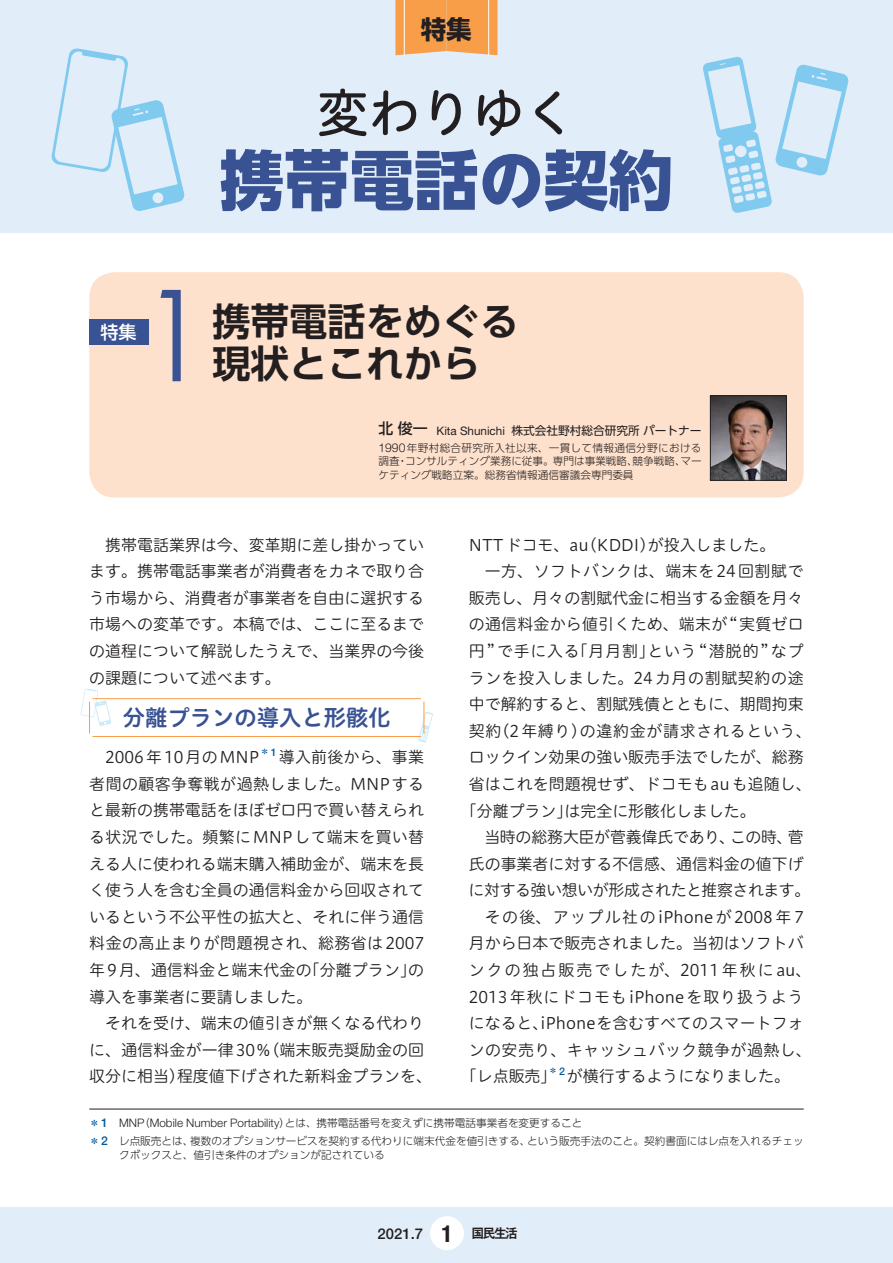
<style>
.page{position:relative;width:893px;height:1263px;background:#fff}
.page>*{position:absolute;margin:0;border:0;box-sizing:border-box;transform-origin:0 0}
.t1{font:300 condensed 121.2px "Futura Std";color:#385293}
.t2{font:800 64.8px "UD Shin Go NT Pro";color:#385293}
.t3{font:51.75px "Hiragino UD Sans R Std N W5";color:#231f20}
.t4{font:700 38.25px/42.5px "UD Shin Go Pro De";color:#231f20}
.t5{font:700 25.5px "UD Shin Go Pro";color:#231f20}
.t6{font:22.35px "Hiragino UD Sans R Std W6";color:#385293}
.t7{font:500 18px "UD Shin Go Pro";color:#fff}
.t8{font:15.9px/26.5px "Hiragino UD Sans R Std N W3";color:#231f20;text-align:justify}
.t9{font:15.9px "Hiragino UD Sans R Std N W3";letter-spacing:.055em;color:#231f20}
.t10{font:15.9px "Hiragino UD Sans R Std N W3";letter-spacing:.09em;color:#231f20}
.t11{font:15.9px "Hiragino UD Sans R Std N W3";letter-spacing:.05em;color:#231f20}
.t12{font:15.9px "Hiragino UD Sans R Std N W3";letter-spacing:.045em;color:#231f20}
.t13{font:15.9px "Hiragino UD Sans R Std N W3";letter-spacing:-.03em;color:#231f20}
.t14{font:15.9px "Hiragino UD Sans R Std N W3";letter-spacing:.125em;color:#231f20}
.t15{font:15.9px "Hiragino UD Sans R Std N W3";letter-spacing:.04em;color:#231f20}
.t16{font:15.9px "Hiragino UD Sans R Std N W3";letter-spacing:.03em;color:#231f20}
.t17{font:15.9px "Hiragino UD Sans R Std N W3";letter-spacing:.035em;color:#231f20}
.t18{font:500 14.85px "Helvetica Neue LT Std";color:#231f20}
.t19{font:11.7px "UD Shin Go Pro";color:#231f20}
.t20{font:300 10.65px/13.8px "UD Shin Go Pro";color:#231f20;text-align:justify}
.t21{font:500 9.3px "UD Shin Go Pro";color:#015a9d}
.s1{font-weight:500;font-size:14.85px}
.s2{font-family:"Helvetica Neue LT Std"}
.s3{font-family:"Helvetica Neue LT Std";font-size:12.15px}
.s4{font-family:"Helvetica Neue LT Std";font-size:10.65px}
.s5{font-weight:500;color:#015a9d}
.s6{font-family:"Helvetica Neue LT Std";font-weight:500;font-size:12.15px;color:#015a9d}
.s7{font-family:"Helvetica Neue LT Std";font-size:11.7px}
.s8{font-weight:700;font-stretch:condensed;font-size:23.4px}
.s9{font-family:"Gothic MB101 Pro De";font-weight:700;font-size:12.75px}
</style>
<div class="page">
<div style="left:0;top:0;width:893px;height:233px;background:#e1edf8"></div>
<div style="left:0;top:1208px;width:893px;height:55px;background:#e1edf8"></div>
<div style="left:430px;top:1216px;width:34px;height:34px;background:#fff;border-radius:50%"></div>
<div style="left:89px;top:272px;width:715px;height:225px;background:#fee1cc;border-radius:26px"></div>
<svg style="left:81px;top:688px;width:30px;height:38px"></svg>
<svg style="left:418px;top:711px;width:15px;height:31px"></svg>
<hr style="left:424px;top:702px;width:1px;height:31px;background:#f89d48">
<hr style="left:92px;top:736px;width:329px;height:1px;background:#f89d48">
<hr style="left:92px;top:698px;width:329px;height:1px;background:#f89d48">
<hr style="left:89px;top:702px;width:1px;height:31px;background:#f89d48">
<img style="left:712px;top:397px;width:73px;height:81px">
<div style="left:710px;top:395px;width:77px;height:85px;border:1px solid #231f20"></div>
<svg style="left:703px;top:56px;width:146px;height:157px"></svg>
<svg style="left:51px;top:48px;width:134px;height:163px"></svg>
<div style="left:89px;top:319px;width:60px;height:25px;background:#385293"></div>
<svg style="left:395px;top:0;width:102px;height:55px;background:#f7a04f"></svg>
<hr style="left:404px;top:0;width:1px;height:55px;background:#fff">
<hr style="left:488px;top:0;width:1px;height:55px;background:#fff">
<hr style="left:89px;top:1109px;width:715px;height:1px;background:#231f20">
<h3 class="t5" style="left:421px;top:9px;width:52px">特集</h3>
<p class="t7" style="left:101px;top:317px;width:37px">特集</p>
<h1 class="t1" style="left:150px;top:265px;width:52px">1</h1>
<h3 class="t3" style="left:317px;top:74px;width:261px">変わりゆく</h3>
<h2 class="t2" style="left:220px;top:127px;width:455px">携帯電話の契約</h2>
<h3 class="t4" style="left:213px;top:299px;width:308px">携帯電話をめぐる現状とこれから</h3>
<p class="t19" style="left:378px;top:421px;width:325px"><span class="s1">北俊一</span> <span class="s2">Kita Shunichi</span> 株式会社野村総合研究所パートナー</p>
<p class="t20" style="left:378px;top:440px;width:325px"><span class="s3">1990</span>年野村総合研究所入社以来、一貫して情報通信分野における調査・コンサルティング業務に従事。専門は事業戦略、競争戦略、マーケティング戦略立案。総務省情報通信審議会専門委員</p>
<p class="t8" style="left:89px;top:530px;width:336px;text-indent:16px">携帯電話業界は今、変革期に差し掛かっています。携帯電話事業者が消費者をカネで取り合う市場から、消費者が事業者を自由に選択する市場への変革です。本稿では、ここに至るまでの道程について解説したうえで、当業界の今後の課題について述べます。</p>
<h3 class="t6" style="left:123px;top:701px;width:269px">分離プランの導入と形骸化</h3>
<p class="t8" style="left:105px;top:743px;width:155px">2006年10月のMNP</p>
<p class="t21" style="left:260px;top:744px;width:18px">＊<span class="s4">1</span></p>
<p class="t8" style="left:89px;top:743px;width:336px;text-indent:190px">導入前後から、事業者間の顧客争奪戦が過熱しました。MNPすると最新の携帯電話をほぼゼロ円で買い替えられる状況でした。頻繁にMNPして端末を買い替える人に使われる端末購入補助金が、端末を長く使う人を含む全員の通信料金から回収されているという不公平性の拡大と、それに伴う通信料金の高止まりが問題視され、総務省は2007年9月、通信料金と端末代金の「分離プラン」の導入を事業者に要請しました。</p>
<p class="t8" style="left:89px;top:1009px;width:344px;text-align:center">それを受け、端末の値引きが無くなる代わり<br>に、通信料金が一律30％（端末販売奨励金の回収分に相当）程度値下げされた新料金プランを、</p>
<p class="t8" style="left:469px;top:530px;width:308px">NTTドコモ、au（KDDI）が投入しました。</p>
<p class="t17" style="left:485px;top:559px;width:320px">一方、ソフトバンクは、端末を24回割賦で</p>
<p class="t8" style="left:469px;top:584px;width:336px">販売し、月々の割賦代金に相当する金額を月々</p>
<p class="t8" style="left:469px;top:610px;width:336px">の通信料金から値引くため、端末が“実質ゼロ</p>
<p class="t11" style="left:469px;top:639px;width:336px">円”で手に入る「月月割」という“潜脱的”なプ</p>
<p class="t15" style="left:469px;top:666px;width:336px">ランを投入しました。24カ月の割賦契約の途</p>
<p class="t8" style="left:469px;top:690px;width:336px">中で解約すると、割賦残債とともに、期間拘束</p>
<p class="t12" style="left:469px;top:719px;width:344px">契約（2年縛り）の違約金が請求されるという、</p>
<p class="t8" style="left:469px;top:743px;width:336px">ロックイン効果の強い販売手法でしたが、総務</p>
<p class="t8" style="left:469px;top:770px;width:344px">省はこれを問題視せず、ドコモもauも追随し、</p>
<p class="t8" style="left:461px;top:796px;width:296px">「分離プラン」は完全に形骸化しました。</p>
<p class="t8" style="left:484px;top:823px;width:321px">当時の総務大臣が菅義偉氏であり、この時、菅</p>
<p class="t8" style="left:469px;top:849px;width:336px">氏の事業者に対する不信感、通信料金の値下げ</p>
<p class="t13" style="left:468px;top:878px;width:344px">に対する強い想いが形成されたと推察されます。</p>
<p class="t10" style="left:485px;top:905px;width:320px">その後、アップル社のiPhoneが2008年7</p>
<p class="t8" style="left:469px;top:929px;width:336px">月から日本で販売されました。当初はソフトバ</p>
<p class="t14" style="left:469px;top:958px;width:344px">ンクの独占販売でしたが、2011年秋にau、</p>
<p class="t9" style="left:469px;top:985px;width:336px">2013年秋にドコモもiPhoneを取り扱うよう</p>
<p class="t8" style="left:469px;top:1009px;width:336px">になると、iPhoneを含むすべてのスマートフォ</p>
<p class="t16" style="left:469px;top:1038px;width:344px">ンの安売り、キャッシュバック競争が過熱し、</p>
<p class="t8" style="left:461px;top:1062px;width:97px">「レ点販売」</p>
<p class="t21" style="left:549px;top:1063px;width:18px">＊<span class="s4">2</span></p>
<p class="t8" style="left:567px;top:1062px;width:225px">が横行するようになりました。</p>
<p class="t20" style="left:89px;top:1113px;width:716px;line-height:18px"><span class="s5">＊</span><span class="s6">1</span> <span class="s7">MNP</span>（<span class="s7">Mobile Number Portability</span>）とは、携帯電話番号を変えずに携帯電話事業者を変更すること<br><span class="s5">＊</span><span class="s6">2</span> レ点販売とは、複数のオプションサービスを契約する代わりに端末代金を値引きする、という販売手法のこと。契約書面にはレ点を入れるチェッ</p>
<p class="t20" style="left:119px;top:1147px;width:267px">クボックスと、値引き条件のオプションが記されている</p>
<p class="t18" style="left:378px;top:1224px;width:142px">2021.7 <span class="s8">1</span> <span class="s9">国民生活</span></p>
</div>
